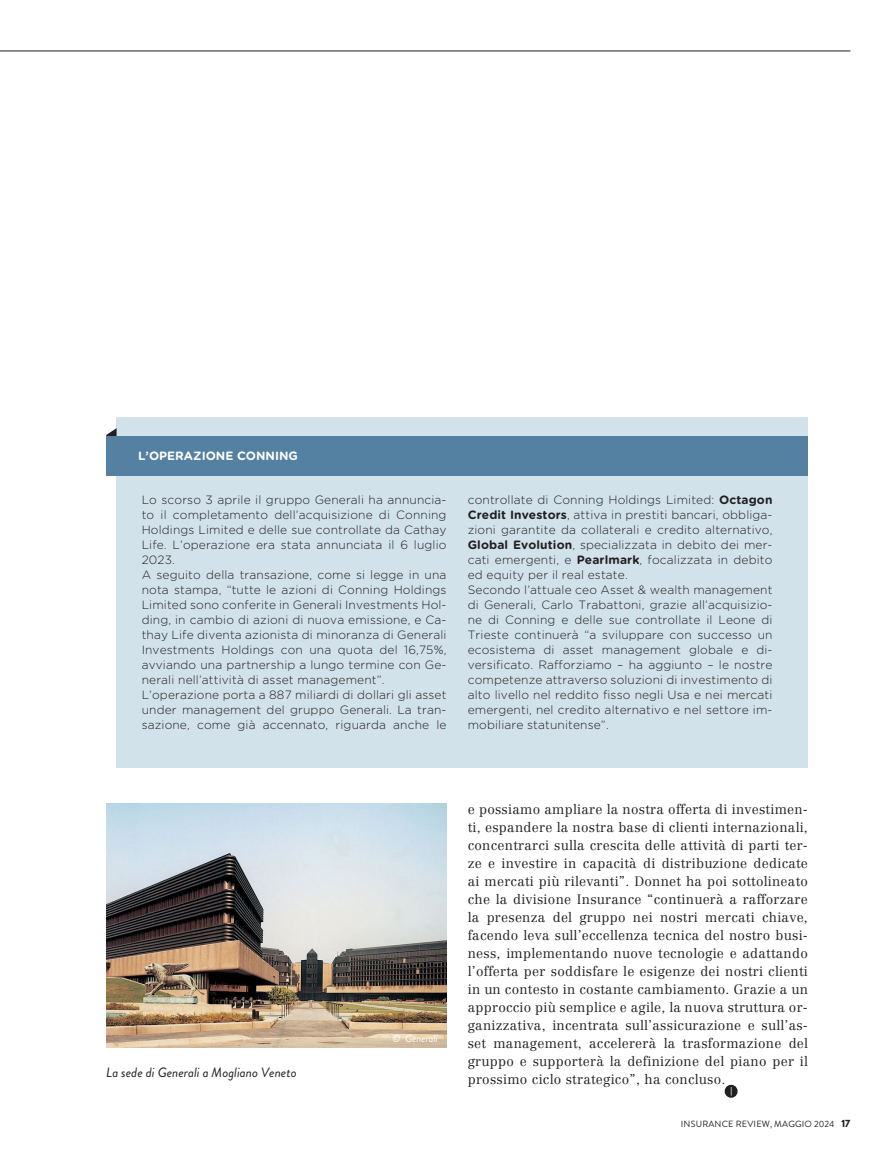
<style>
.page{position:relative;width:893px;height:1170px;background:#fff}
.page>*{position:absolute;margin:0;border:0;box-sizing:border-box;transform-origin:0 0}
.t1{font:300 13.5px/18px "Centennial LT Std";letter-spacing:.02em;color:#231f20;text-align:justify}
.t2{font:italic 13.5px "Brandon Grotesque";color:#231f20}
.t3{font:300 12px/15px "Gotham Rounded";letter-spacing:.01em;color:#231f20;text-align:justify}
.t4{font:700 12px "Gotham Rounded";color:#fff}
.t5{font:italic 10.5px "Brandon Grotesque";color:#fff}
.t6{font:9px "Brandon Grotesque";letter-spacing:.02em;color:#231f20}
.s1{font-weight:700}
.s2{font-weight:900;font-size:10.5px}
</style>
<div class="page">
<svg style="left:725px;top:1084px;width:12px;height:13px"></svg>
<hr style="left:0;top:51px;width:850px;height:1px;background:#231f20">
<svg style="left:106px;top:428px;width:11px;height:7px"></svg>
<div style="left:117px;top:417px;width:691px;height:350px;background:#d1e2eb"></div>
<div style="left:106px;top:435px;width:702px;height:40px;background:#5481a1"></div>
<img style="left:106px;top:803px;width:340px;height:243px">
<p class="t4" style="left:138px;top:447px;width:161px">L’OPERAZIONE CONNING</p>
<p class="t3" style="left:142px;top:491px;width:306px">Lo scorso 3 aprile il gruppo Generali ha annuncia&shy;to il completamento dell’acquisizione di Conning Holdings Limited e delle sue controllate da Cathay Life. L’operazione era stata annunciata il 6 luglio 2023.</p>
<p class="t3" style="left:142px;top:566px;width:306px">A seguito della transazione, come si legge in una nota stampa, “tutte le azioni di Conning Holdings Limited sono conferite in Generali Investments Hol&shy;ding, in cambio di azioni di nuova emissione, e Ca&shy;thay Life diventa azionista di minoranza di Generali Investments Holdings con una quota del 16,75%, avviando una partnership a lungo termine con Ge&shy;nerali nell’attività di asset management”.</p>
<p class="t3" style="left:142px;top:686px;width:306px">L’operazione porta a 887 miliardi di dollari gli asset under management del gruppo Generali. La tran&shy;sazione, come già accennato, riguarda anche le</p>
<p class="t3" style="left:468px;top:491px;width:306px">controllate di Conning Holdings Limited: <span class="s1">Octagon Credit Investors</span>, attiva in prestiti bancari, obbliga&shy;zioni garantite da collaterali e credito alternativo, <span class="s1">Global Evolution</span>, specializzata in debito dei mer&shy;cati emergenti, e <span class="s1">Pearlmark</span>, focalizzata in debito ed equity per il real estate.</p>
<p class="t3" style="left:468px;top:581px;width:306px">Secondo l’attuale ceo Asset &amp; wealth management di Generali, Carlo Trabattoni, grazie all’acquisizio&shy;ne di Conning e delle sue controllate il Leone di Trieste continuerà “a sviluppare con successo un ecosistema di asset management globale e di&shy;versificato. Rafforziamo – ha aggiunto – le nostre competenze attraverso soluzioni di investimento di alto livello nel reddito fisso negli Usa e nei mercati emergenti, nel credito alternativo e nel settore im&shy;mobiliare statunitense”.</p>
<p class="t2" style="left:106px;top:1063px;width:192px">La sede di Generali a Mogliano Veneto</p>
<p class="t5" style="left:393px;top:1030px;width:47px">© Generali</p>
<p class="t1" style="left:468px;top:799px;width:342px">e possiamo ampliare la nostra offerta di investimen&shy;ti, espandere la nostra base di clienti internazionali, concentrarci sulla crescita delle attività di parti ter&shy;ze e investire in capacità di distribuzione dedicate ai mercati più rilevanti”. Donnet ha poi sottolineato che la divisione Insurance “continuerà a rafforzare la presenza del gruppo nei nostri mercati chiave, facendo leva sull’eccellenza tecnica del nostro busi&shy;ness, implementando nuove tecnologie e adattando l’offerta per soddisfare le esigenze dei nostri clienti in un contesto in costante cambiamento. Grazie a un approccio più semplice e agile, la nuova struttura or&shy;ganizzativa, incentrata sull’assicurazione e sull’as&shy;set management, accelererà la trasformazione del gruppo e supporterà la definizione del piano per il prossimo ciclo strategico”, ha concluso.</p>
<p class="t6" style="left:681px;top:1117px;width:171px">INSURANCE REVIEW, MAGGIO 2024 <span class="s2">17</span></p>
</div>
